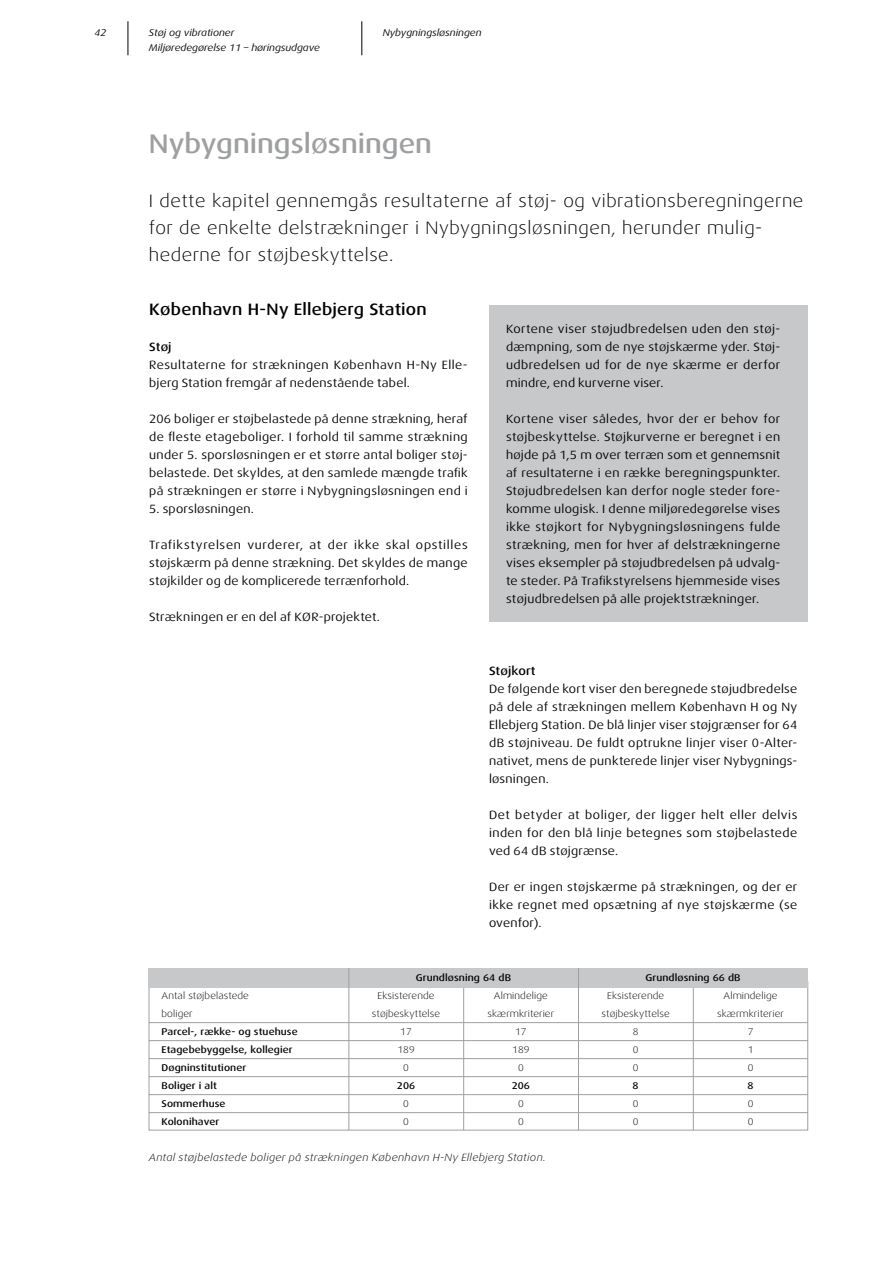
<style>
.page{position:relative;width:893px;height:1263px;background:#fff}
.page>*{position:absolute;margin:0;border:0;box-sizing:border-box;transform-origin:0 0}
.t1{font:500 27px "Dax Wide";color:#9d9fa1}
.t2{font:300 18px/27px "Dax Wide";letter-spacing:.03em;color:#000}
.t3{font:500 16.5px "Dax Wide";letter-spacing:.015em;color:#000}
.t4{font:12px/18px "Dax Wide";letter-spacing:.025em;color:#000;text-align:justify}
.t5{font:500 12px "Dax Wide";letter-spacing:.01em;color:#000}
.t6{font:italic 300 10.5px "Dax Wide";letter-spacing:.03em;color:#000}
.t7{font:300 9.75px "Dax Wide";letter-spacing:.01em;color:#000}
.t8{font:500 9.75px "Dax Wide";letter-spacing:.01em;color:#000}
.t9{font:italic 9.75px/15px "Dax Wide";color:#000}
</style>
<div class="page">
<hr style="left:128px;top:21px;width:1px;height:34px;background:#000">
<hr style="left:361px;top:21px;width:1px;height:34px;background:#000">
<div style="left:489px;top:305px;width:319px;height:316px;background:#c6c8ca"></div>
<div style="left:149px;top:968px;width:659px;height:20px;background:#c6c8ca"></div>
<hr style="left:149px;top:1022px;width:659px;height:1px;background:#9d9fa1">
<hr style="left:149px;top:1040px;width:659px;height:1px;background:#9d9fa1">
<hr style="left:149px;top:1058px;width:659px;height:1px;background:#9d9fa1">
<hr style="left:149px;top:1076px;width:659px;height:1px;background:#9d9fa1">
<hr style="left:149px;top:1094px;width:659px;height:1px;background:#9d9fa1">
<hr style="left:149px;top:1112px;width:659px;height:1px;background:#9d9fa1">
<hr style="left:349px;top:968px;width:1px;height:162px;background:#9d9fa1">
<hr style="left:578px;top:968px;width:1px;height:162px;background:#9d9fa1">
<hr style="left:693px;top:988px;width:1px;height:142px;background:#9d9fa1">
<hr style="left:463px;top:988px;width:1px;height:142px;background:#9d9fa1">
<p class="t9" style="left:95px;top:25px;width:13px">42</p>
<p class="t9" style="left:149px;top:25px;width:173px">Støj og vibrationer<br>Miljøredegørelse 11 – høringsudgave</p>
<p class="t9" style="left:383px;top:25px;width:100px">Nybygningsløsningen</p>
<h1 class="t1" style="left:149px;top:129px;width:285px">Nybygningsløsningen</h1>
<h2 class="t2" style="left:149px;top:188px;width:656px">I dette kapitel gennemgås resultaterne af støj- og vibrationsberegningerne for de enkelte delstrækninger i Nybygningsløsningen, herunder mulig&shy;hederne for støjbeskyttelse.</h2>
<h3 class="t3" style="left:149px;top:300px;width:279px">København H-Ny Ellebjerg Station</h3>
<p class="t5" style="left:149px;top:340px;width:24px">Støj</p>
<p class="t4" style="left:149px;top:356px;width:320px">Resultaterne for strækningen København H-Ny Elle&shy;bjerg Station fremgår af nedenstående tabel.</p>
<p class="t4" style="left:149px;top:410px;width:320px">206 boliger er støjbelastede på denne strækning, heraf de fleste etageboliger. I forhold til samme strækning under 5. sporsløsningen er et større antal boliger støj&shy;belastede. Det skyldes, at den samlede mængde trafik på strækningen er større i Nybygningsløsningen end i</p>
<p class="t4" style="left:149px;top:500px;width:106px">5. sporsløsningen.</p>
<p class="t4" style="left:149px;top:536px;width:320px">Trafikstyrelsen vurderer, at der ikke skal opstilles støjskærm på denne strækning. Det skyldes de mange støjkilder og de komplicerede terrænforhold.</p>
<p class="t4" style="left:149px;top:608px;width:232px">Strækningen er en del af KØR-projektet.</p>
<p class="t4" style="left:506px;top:320px;width:276px">Kortene viser støjudbredelsen uden den støj&shy;dæmpning, som de nye støjskærme yder. Støj&shy;udbredelsen ud for de nye skærme er derfor mindre, end kurverne viser.</p>
<p class="t4" style="left:506px;top:410px;width:276px">Kortene viser således, hvor der er behov for støjbeskyttelse. Støjkurverne er beregnet i en højde på 1,5 m over terræn som et gennemsnit af resultaterne i en række beregningspunkter.<br>Støjudbredelsen kan derfor nogle steder fore&shy;komme ulogisk. I denne miljøredegørelse vises ikke støjkort for Nybygningsløsningens fulde strækning, men for hver af delstrækningerne vises eksempler på støjudbredelsen på udvalg&shy;te steder. På Trafikstyrelsens hjemmeside vises støjudbredelsen på alle projektstrækninger.</p>
<p class="t5" style="left:489px;top:664px;width:48px">Støjkort</p>
<p class="t4" style="left:489px;top:680px;width:310px">De følgende kort viser den beregnede støjudbredelse på dele af strækningen mellem København H og Ny Ellebjerg Station. De blå linjer viser støjgrænser for 64 dB støjniveau. De fuldt optrukne linjer viser 0-Alter&shy;nativet, mens de punkterede linjer viser Nybygnings&shy;løsningen.</p>
<p class="t4" style="left:489px;top:806px;width:310px">Det betyder at boliger, der ligger helt eller delvis inden for den blå linje betegnes som støjbelastede ved 64 dB støjgrænse.</p>
<p class="t4" style="left:489px;top:878px;width:310px">Der er ingen støjskærme på strækningen, og der er ikke regnet med opsætning af nye støjskærme (se ovenfor).</p>
<p class="t8" style="left:416px;top:972px;width:97px">Grundløsning 64 dB</p>
<p class="t8" style="left:645px;top:972px;width:97px">Grundløsning 66 dB</p>
<p class="t7" style="left:162px;top:990px;width:89px">Antal støjbelastede</p>
<p class="t7" style="left:378px;top:990px;width:58px">Eksisterende</p>
<p class="t7" style="left:494px;top:990px;width:55px">Almindelige</p>
<p class="t7" style="left:607px;top:990px;width:58px">Eksisterende</p>
<p class="t7" style="left:724px;top:990px;width:55px">Almindelige</p>
<p class="t7" style="left:162px;top:1008px;width:32px">boliger</p>
<p class="t7" style="left:372px;top:1008px;width:70px">støjbeskyttelse</p>
<p class="t7" style="left:488px;top:1008px;width:68px">skærmkriterier</p>
<p class="t7" style="left:602px;top:1008px;width:70px">støjbeskyttelse</p>
<p class="t7" style="left:717px;top:1008px;width:68px">skærmkriterier</p>
<p class="t8" style="left:162px;top:1026px;width:138px">Parcel-, række- og stuehuse</p>
<p class="t7" style="left:400px;top:1026px;width:13px">17</p>
<p class="t7" style="left:515px;top:1026px;width:13px">17</p>
<p class="t7" style="left:633px;top:1026px;width:7px">8</p>
<p class="t7" style="left:748px;top:1026px;width:7px">7</p>
<p class="t8" style="left:162px;top:1044px;width:133px">Etagebebyggelse, kollegier</p>
<p class="t7" style="left:397px;top:1044px;width:19px">189</p>
<p class="t7" style="left:512px;top:1044px;width:19px">189</p>
<p class="t7" style="left:633px;top:1044px;width:7px">0</p>
<p class="t7" style="left:748px;top:1044px;width:7px">1</p>
<p class="t8" style="left:162px;top:1062px;width:86px">Døgninstitutioner</p>
<p class="t7" style="left:403px;top:1062px;width:7px">0</p>
<p class="t7" style="left:518px;top:1062px;width:7px">0</p>
<p class="t7" style="left:633px;top:1062px;width:7px">0</p>
<p class="t7" style="left:748px;top:1062px;width:7px">0</p>
<p class="t8" style="left:162px;top:1080px;width:57px">Boliger i alt</p>
<p class="t8" style="left:397px;top:1080px;width:20px">206</p>
<p class="t8" style="left:512px;top:1080px;width:20px">206</p>
<p class="t8" style="left:633px;top:1080px;width:8px">8</p>
<p class="t8" style="left:747px;top:1080px;width:8px">8</p>
<p class="t8" style="left:162px;top:1098px;width:65px">Sommerhuse</p>
<p class="t7" style="left:403px;top:1098px;width:7px">0</p>
<p class="t7" style="left:518px;top:1098px;width:7px">0</p>
<p class="t7" style="left:633px;top:1098px;width:7px">0</p>
<p class="t7" style="left:748px;top:1098px;width:7px">0</p>
<p class="t8" style="left:162px;top:1116px;width:59px">Kolonihaver</p>
<p class="t7" style="left:403px;top:1116px;width:7px">0</p>
<p class="t7" style="left:518px;top:1116px;width:7px">0</p>
<p class="t7" style="left:633px;top:1116px;width:7px">0</p>
<p class="t7" style="left:748px;top:1116px;width:7px">0</p>
<p class="t6" style="left:149px;top:1152px;width:398px">Antal støjbelastede boliger på strækningen København H-Ny Ellebjerg Station.</p>
</div>
